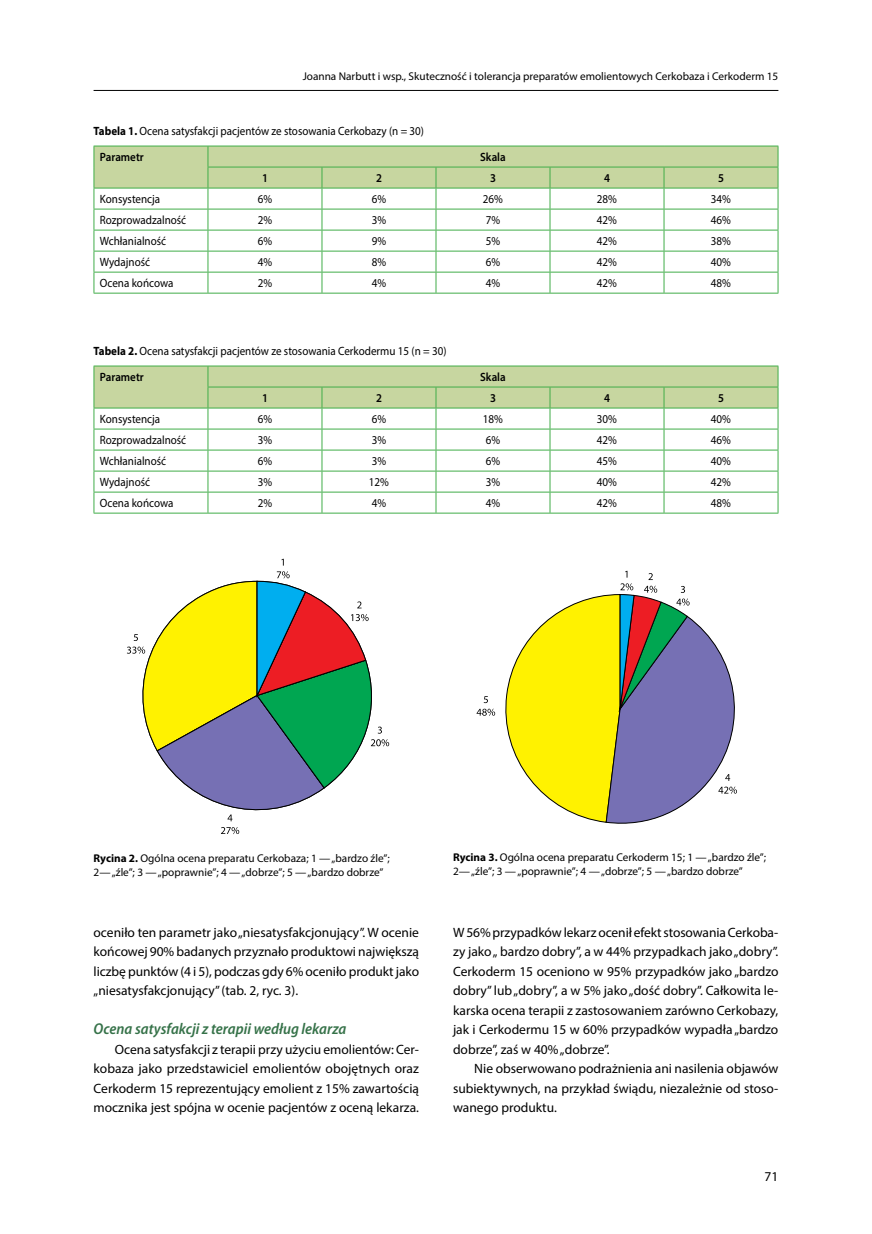
<style>
.page{position:relative;width:872px;height:1234px;background:#fff}
.page>*{position:absolute;margin:0;border:0;box-sizing:border-box;transform-origin:0 0}
.t1{font:italic 600 semi-condensed 15.75px "Myriad Pro";color:#367249}
.t2{font:13.5px/19.5px "Myriad Pro";color:#000;text-align:justify}
.t3{font:12px/25.7px "Myriad Pro";color:#000;scale:.92 1}
.t4{font:600 12px "Myriad Pro";color:#000;scale:.92 1}
.t5{font:11.25px/14.2px "Myriad Pro";color:#000}
.s1{font-weight:700}
.s2{font-weight:600}
</style>
<div class="page">
<hr style="left:94px;top:90px;width:684px;height:1px;background:#000">
<svg style="left:94px;top:146px;width:684px;height:147px"></svg>
<hr style="left:94px;top:293px;width:114px;height:1px;background:#41ad49">
<hr style="left:208px;top:293px;width:114px;height:1px;background:#41ad49">
<hr style="left:322px;top:293px;width:114px;height:1px;background:#41ad49">
<hr style="left:436px;top:293px;width:114px;height:1px;background:#41ad49">
<hr style="left:550px;top:293px;width:114px;height:1px;background:#41ad49">
<hr style="left:664px;top:293px;width:114px;height:1px;background:#41ad49">
<hr style="left:94px;top:365px;width:114px;height:1px;background:#41ad49">
<hr style="left:208px;top:365px;width:114px;height:1px;background:#41ad49">
<hr style="left:322px;top:365px;width:114px;height:1px;background:#41ad49">
<hr style="left:436px;top:365px;width:114px;height:1px;background:#41ad49">
<hr style="left:550px;top:365px;width:114px;height:1px;background:#41ad49">
<hr style="left:664px;top:365px;width:114px;height:1px;background:#41ad49">
<hr style="left:94px;top:512px;width:114px;height:1px;background:#41ad49">
<hr style="left:208px;top:512px;width:114px;height:1px;background:#41ad49">
<hr style="left:322px;top:512px;width:114px;height:1px;background:#41ad49">
<svg style="left:94px;top:366px;width:684px;height:146px"></svg>
<hr style="left:436px;top:512px;width:114px;height:1px;background:#41ad49">
<hr style="left:550px;top:512px;width:114px;height:1px;background:#41ad49">
<hr style="left:664px;top:512px;width:114px;height:1px;background:#41ad49">
<svg style="left:281px;top:558px;width:3px;height:7px"></svg>
<svg style="left:127px;top:571px;width:262px;height:262px"></svg>
<svg style="left:476px;top:570px;width:261px;height:254px"></svg>
<p class="t5" style="left:303px;top:69px;width:477px">Joanna Narbutt i wsp., Skuteczność i tolerancja preparatów emolientowych Cerkobaza i Cerkoderm 15</p>
<p class="t3" style="left:100px;top:118px;width:354px;text-indent:-6px"><span class="s1">Tabela 1.</span> Ocena satysfakcji pacjentów ze stosowania Cerkobazy (n = 30)<br><span class="s2">Parametr</span></p>
<p class="t4" style="left:480px;top:149px;width:29px">Skala</p>
<p class="t4" style="left:262px;top:170px;width:8px">1</p>
<p class="t4" style="left:376px;top:170px;width:8px">2</p>
<p class="t4" style="left:490px;top:170px;width:8px">3</p>
<p class="t4" style="left:604px;top:170px;width:8px">4</p>
<p class="t4" style="left:718px;top:170px;width:8px">5</p>
<p class="t3" style="left:100px;top:186px;width:67px">Konsystencja</p>
<p class="t3" style="left:258px;top:186px;width:17px">6%</p>
<p class="t3" style="left:372px;top:186px;width:17px">6%</p>
<p class="t3" style="left:483px;top:186px;width:23px">26%</p>
<p class="t3" style="left:597px;top:186px;width:23px">28%</p>
<p class="t3" style="left:711px;top:186px;width:23px">34%</p>
<p class="t3" style="left:100px;top:207px;width:95px">Rozprowadzalność</p>
<p class="t3" style="left:258px;top:207px;width:17px">2%</p>
<p class="t3" style="left:372px;top:207px;width:17px">3%</p>
<p class="t3" style="left:486px;top:207px;width:17px">7%</p>
<p class="t3" style="left:597px;top:207px;width:23px">42%</p>
<p class="t3" style="left:711px;top:207px;width:23px">46%</p>
<p class="t3" style="left:100px;top:228px;width:73px">Wchłanialność</p>
<p class="t3" style="left:258px;top:228px;width:17px">6%</p>
<p class="t3" style="left:372px;top:228px;width:17px">9%</p>
<p class="t3" style="left:486px;top:228px;width:17px">5%</p>
<p class="t3" style="left:597px;top:228px;width:23px">42%</p>
<p class="t3" style="left:711px;top:228px;width:23px">38%</p>
<p class="t3" style="left:100px;top:249px;width:56px">Wydajność</p>
<p class="t3" style="left:258px;top:249px;width:17px">4%</p>
<p class="t3" style="left:372px;top:249px;width:17px">8%</p>
<p class="t3" style="left:486px;top:249px;width:17px">6%</p>
<p class="t3" style="left:597px;top:249px;width:23px">42%</p>
<p class="t3" style="left:711px;top:249px;width:23px">40%</p>
<p class="t3" style="left:100px;top:270px;width:81px">Ocena końcowa</p>
<p class="t3" style="left:258px;top:270px;width:17px">2%</p>
<p class="t3" style="left:372px;top:270px;width:17px">4%</p>
<p class="t3" style="left:486px;top:270px;width:17px">4%</p>
<p class="t3" style="left:597px;top:270px;width:23px">42%</p>
<p class="t3" style="left:711px;top:270px;width:23px">48%</p>
<p class="t3" style="left:100px;top:338px;width:378px;text-indent:-6px"><span class="s1">Tabela 2.</span> Ocena satysfakcji pacjentów ze stosowania Cerkodermu 15 (n = 30)<br><span class="s2">Parametr</span></p>
<p class="t4" style="left:480px;top:369px;width:29px">Skala</p>
<p class="t4" style="left:262px;top:390px;width:8px">1</p>
<p class="t4" style="left:376px;top:390px;width:8px">2</p>
<p class="t4" style="left:490px;top:390px;width:8px">3</p>
<p class="t4" style="left:604px;top:390px;width:8px">4</p>
<p class="t4" style="left:718px;top:390px;width:8px">5</p>
<p class="t3" style="left:100px;top:406px;width:67px">Konsystencja</p>
<p class="t3" style="left:258px;top:406px;width:17px">6%</p>
<p class="t3" style="left:372px;top:406px;width:17px">6%</p>
<p class="t3" style="left:483px;top:406px;width:23px">18%</p>
<p class="t3" style="left:597px;top:406px;width:23px">30%</p>
<p class="t3" style="left:711px;top:406px;width:23px">40%</p>
<p class="t3" style="left:100px;top:427px;width:95px">Rozprowadzalność</p>
<p class="t3" style="left:258px;top:427px;width:17px">3%</p>
<p class="t3" style="left:372px;top:427px;width:17px">3%</p>
<p class="t3" style="left:486px;top:427px;width:17px">6%</p>
<p class="t3" style="left:597px;top:427px;width:23px">42%</p>
<p class="t3" style="left:711px;top:427px;width:23px">46%</p>
<p class="t3" style="left:100px;top:448px;width:73px">Wchłanialność</p>
<p class="t3" style="left:258px;top:448px;width:17px">6%</p>
<p class="t3" style="left:372px;top:448px;width:17px">3%</p>
<p class="t3" style="left:486px;top:448px;width:17px">6%</p>
<p class="t3" style="left:597px;top:448px;width:23px">45%</p>
<p class="t3" style="left:711px;top:448px;width:23px">40%</p>
<p class="t3" style="left:100px;top:469px;width:56px">Wydajność</p>
<p class="t3" style="left:258px;top:469px;width:17px">3%</p>
<p class="t3" style="left:369px;top:469px;width:23px">12%</p>
<p class="t3" style="left:486px;top:469px;width:17px">3%</p>
<p class="t3" style="left:597px;top:469px;width:23px">40%</p>
<p class="t3" style="left:711px;top:469px;width:23px">42%</p>
<p class="t3" style="left:100px;top:490px;width:81px">Ocena końcowa</p>
<p class="t3" style="left:258px;top:490px;width:17px">2%</p>
<p class="t3" style="left:372px;top:490px;width:17px">4%</p>
<p class="t3" style="left:486px;top:490px;width:17px">4%</p>
<p class="t3" style="left:597px;top:490px;width:23px">42%</p>
<p class="t3" style="left:711px;top:490px;width:23px">48%</p>
<p class="t5" style="left:94px;top:850px;width:298px"><span class="s1">Rycina 2.</span> Ogólna ocena preparatu Cerkobaza; 1 — „bardzo źle”;<br>2— „źle”; 3 — „poprawnie”; 4 — „dobrze”; 5 — „bardzo dobrze”</p>
<p class="t5" style="left:453px;top:849px;width:315px"><span class="s1">Rycina 3.</span> Ogólna ocena preparatu Cerkoderm 15; 1 — „bardzo źle”;<br>2— „źle”; 3 — „poprawnie”; 4 — „dobrze”; 5 — „bardzo dobrze”</p>
<p class="t2" style="left:94px;top:921px;width:327px">oceniło ten parametr jako „niesatysfakcjonujący”. W ocenie końcowej 90% badanych przyznało produktowi największą liczbę punktów (4 i 5), podczas gdy 6% oceniło produkt jako „niesatysfakcjonujący” (tab. 2, ryc. 3).</p>
<p class="t1" style="left:94px;top:1020px;width:254px">Ocena satysfakcji z terapii według lekarza</p>
<p class="t2" style="left:94px;top:1038px;width:327px;text-indent:21px">Ocena satysfakcji z terapii przy użyciu emolientów: Cer&shy;kobaza jako przedstawiciel emolientów obojętnych oraz Cerkoderm 15 reprezentujący emolient z 15% zawartością mocznika jest spójna w ocenie pacjentów z oceną lekarza.</p>
<p class="t2" style="left:453px;top:921px;width:327px">W 56% przypadków lekarz ocenił efekt stosowania Cerkoba&shy;zy jako „ bardzo dobry”, a w 44% przypadkach jako „dobry”.<br>Cerkoderm 15 oceniono w 95% przypadków jako „bardzo dobry” lub „dobry”, a w 5% jako „dość dobry”. Całkowita le&shy;karska ocena terapii z zastosowaniem zarówno Cerkobazy, jak i Cerkodermu 15 w 60% przypadków wypadła „bardzo dobrze”, zaś w 40% „dobrze”.</p>
<p class="t2" style="left:453px;top:1058px;width:327px;text-indent:21px">Nie obserwowano podrażnienia ani nasilenia objawów subiektywnych, na przykład świądu, niezależnie od stoso&shy;wanego produktu.</p>
<p class="t2" style="left:764px;top:1166px;width:15px">71</p>
</div>
